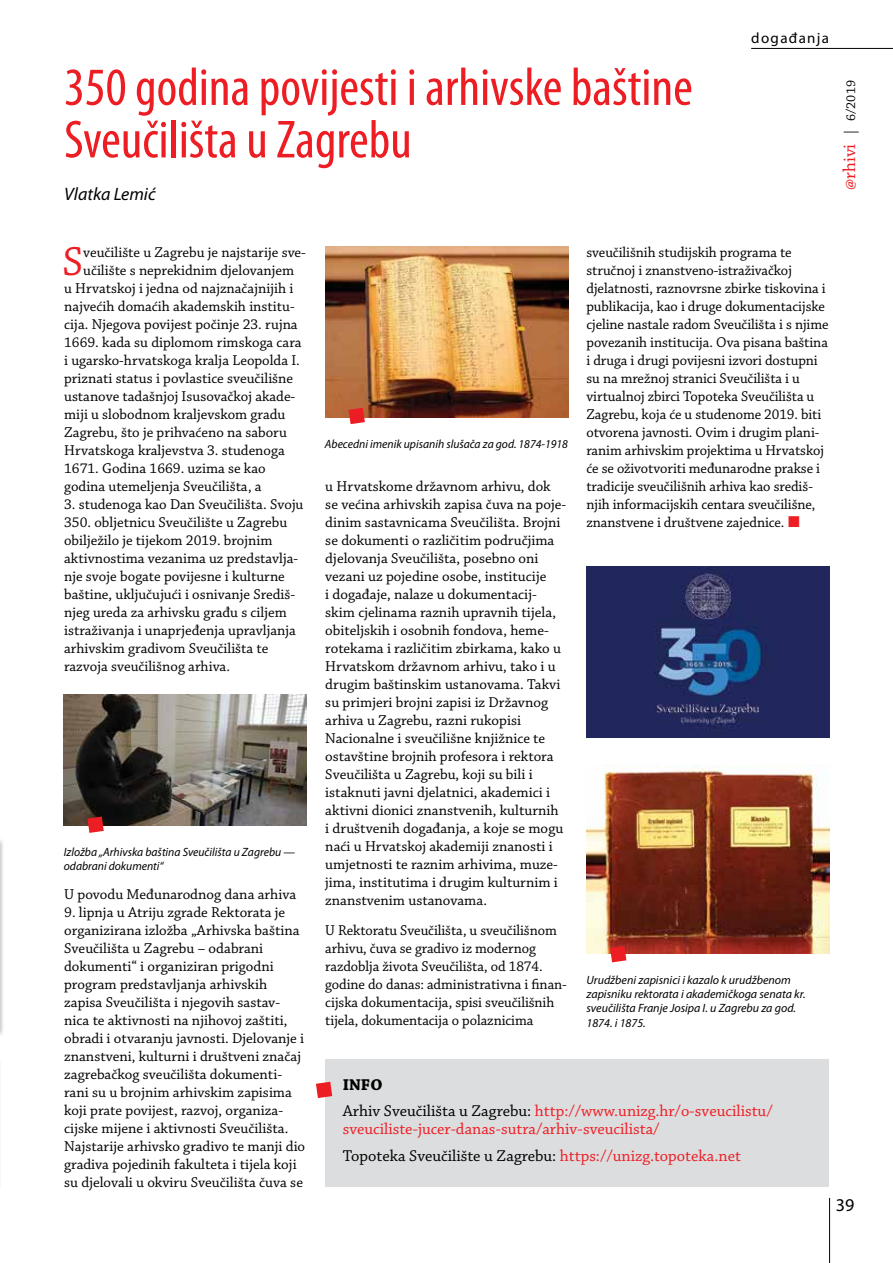
<style>
.page{position:relative;width:893px;height:1263px;background:#fff}
.page>*{position:absolute;margin:0;border:0;box-sizing:border-box;transform-origin:0 0}
.t1{font:condensed 54px/52.5px "Myriad Pro";color:#ed1d24}
.t2{font:42.75px "Chaparral Pro";color:#ed1d24}
.t3{font:18px "Chaparral Pro";color:#ed1d24}
.t4{font:italic 18px "Myriad Pro";color:#000}
.t5{font:18px "Myriad Pro";color:#000}
.t6{font:16.5px/26.5px "Chaparral Pro";color:#ed1d24}
.t7{font:15px/18px "Chaparral Pro";color:#000}
.t8{font:15px "Myriad Pro";letter-spacing:.09em;color:#000}
.t9{font:italic 12px/14.4px "Myriad Pro";color:#000}
.s1{font-size:15px;color:#000}
.s2{font-size:13.5px;color:#000}
.s3{font-weight:700;color:#000}
.s4{color:#000}
</style>
<div class="page">
<div style="left:326px;top:1059px;width:503px;height:128px;background:#dcddde"></div>
<svg style="left:316px;top:1082px;width:16px;height:16px"></svg>
<hr style="left:0;top:837px;width:4px;height:200px;background:#000;opacity:.3">
<img style="left:586px;top:566px;width:243px;height:171px">
<img style="left:64px;top:694px;width:243px;height:131px">
<img style="left:325px;top:247px;width:243px;height:170px">
<svg style="left:349px;top:408px;width:16px;height:16px"></svg>
<svg style="left:87px;top:816px;width:17px;height:17px"></svg>
<img style="left:586px;top:764px;width:243px;height:189px">
<svg style="left:610px;top:946px;width:16px;height:16px"></svg>
<hr style="left:829px;top:1198px;width:1px;height:65px;background:#000">
<hr style="left:751px;top:48px;width:142px;height:1px;background:#000">
<h1 class="t1" style="left:64px;top:60px;width:630px">350 godina povijesti i arhivske baštine<br>Sveučilišta u Zagrebu</h1>
<p class="t4" style="left:64px;top:183px;width:93px">Vlatka Lemić</p>
<p class="t8" style="left:751px;top:29px;width:79px">događanja</p>
<p class="t3" style="left:840px;top:190px;width:111px;rotate:-90deg">@rhivi <span class="s1">|</span> <span class="s2">6/2019</span></p>
<h2 class="t2" style="left:62px;top:237px;width:22px">S</h2>
<p class="t7" style="left:83px;top:243px;width:224px">veučilište u Zagrebu je najstarije sve-</p>
<p class="t7" style="left:83px;top:261px;width:212px">učilište s neprekidnim djelovanjem</p>
<p class="t7" style="left:64px;top:279px;width:231px">u Hrvatskoj i jedna od najznačajnijih i</p>
<p class="t7" style="left:64px;top:297px;width:232px">najvećih domaćih akademskih institu-</p>
<p class="t7" style="left:64px;top:315px;width:235px">cija. Njegova povijest počinje 23. rujna</p>
<p class="t7" style="left:64px;top:333px;width:239px">1669. kada su diplomom rimskoga cara</p>
<p class="t7" style="left:64px;top:351px;width:237px">i ugarsko-hrvatskoga kralja Leopolda I.</p>
<p class="t7" style="left:64px;top:369px;width:230px">priznati status i povlastice sveučilišne</p>
<p class="t7" style="left:64px;top:387px;width:233px">ustanove tadašnjoj Isusovačkoj akade-</p>
<p class="t7" style="left:64px;top:405px;width:223px">miji u slobodnom kraljevskom gradu</p>
<p class="t7" style="left:64px;top:423px;width:224px">Zagrebu, što je prihvaćeno na saboru</p>
<p class="t7" style="left:64px;top:441px;width:222px">Hrvatskoga kraljevstva 3. studenoga</p>
<p class="t7" style="left:64px;top:459px;width:203px">1671. Godina 1669. uzima se kao</p>
<p class="t7" style="left:64px;top:477px;width:199px">godina utemeljenja Sveučilišta, a</p>
<p class="t7" style="left:64px;top:495px;width:241px">3. studenoga kao Dan Sveučilišta. Svoju 350. obljetnicu Sveučilište u Zagrebu obilježilo je tijekom 2019. brojnim aktivnostima vezanima uz predstavlja&shy;nje svoje bogate povijesne i kulturne baštine, uključujući i osnivanje Središ&shy;njeg ureda za arhivsku građu s ciljem istraživanja i unaprjeđenja upravljanja arhivskim gradivom Sveučilišta te razvoja sveučilišnog arhiva.</p>
<p class="t9" style="left:64px;top:844px;width:233px">Izložba „Arhivska baština Sveučilišta u Zagrebu — odabrani dokumenti“</p>
<p class="t7" style="left:64px;top:886px;width:234px">U povodu Međunarodnog dana arhiva</p>
<p class="t7" style="left:64px;top:904px;width:243px">9. lipnja u Atriju zgrade Rektorata je organizirana izložba „Arhivska baština Sveučilišta u Zagrebu – odabrani dokumenti“ i organiziran prigodni program predstavljanja arhivskih zapisa Sveučilišta i njegovih sastav&shy;nica te aktivnosti na njihovoj zaštiti, obradi i otvaranju javnosti. Djelovanje i znanstveni, kulturni i društveni značaj zagrebačkog sveučilišta dokumenti&shy;rani su u brojnim arhivskim zapisima koji prate povijest, razvoj, organiza&shy;cijske mijene i aktivnosti Sveučilišta.<br>Najstarije arhivsko gradivo te manji dio gradiva pojedinih fakulteta i tijela koji su djelovali u okviru Sveučilišta čuva se</p>
<p class="t9" style="left:325px;top:436px;width:245px">Abecedni imenik upisanih slušača za god. 1874-1918</p>
<p class="t7" style="left:325px;top:477px;width:242px">u Hrvatskome državnom arhivu, dok se većina arhivskih zapisa čuva na poje&shy;dinim sastavnicama Sveučilišta. Brojni se dokumenti o različitim područjima djelovanja Sveučilišta, posebno oni vezani uz pojedine osobe, institucije<br>i događaje, nalaze u dokumentacij&shy;skim cjelinama raznih upravnih tijela, obiteljskih i osobnih fondova, heme&shy;rotekama i različitim zbirkama, kako u Hrvatskom državnom arhivu, tako i u drugim baštinskim ustanovama. Takvi su primjeri brojni zapisi iz Državnog arhiva u Zagrebu, razni rukopisi Nacionalne i sveučilišne knjižnice te ostavštine brojnih profesora i rektora Sveučilišta u Zagrebu, koji su bili i istaknuti javni djelatnici, akademici i aktivni dionici znanstvenih, kulturnih i društvenih događanja, a koje se mogu naći u Hrvatskoj akademiji znanosti i umjetnosti te raznim arhivima, muze&shy;jima, institutima i drugim kulturnim i znanstvenim ustanovama.</p>
<p class="t7" style="left:325px;top:922px;width:243px">U Rektoratu Sveučilišta, u sveučilišnom arhivu, čuva se gradivo iz modernog razdoblja života Sveučilišta, od 1874. godine do danas: administrativna i finan&shy;cijska dokumentacija, spisi sveučilišnih tijela, dokumentacija o polaznicima</p>
<p class="t7" style="left:586px;top:243px;width:244px">sveučilišnih studijskih programa te stručnoj i znanstveno-istraživačkoj djelatnosti, raznovrsne zbirke tiskovina i publikacija, kao i druge dokumentacijske cjeline nastale radom Sveučilišta i s njime povezanih institucija. Ova pisana baština i druga i drugi povijesni izvori dostupni su na mrežnoj stranici Sveučilišta i u virtualnoj zbirci Topoteka Sveučilišta u Zagrebu, koja će u studenome 2019. biti otvorena javnosti. Ovim i drugim plani&shy;ranim arhivskim projektima u Hrvatskoj će se oživotvoriti međunarodne prakse i tradicije sveučilišnih arhiva kao središ&shy;njih informacijskih centara sveučilišne, znanstvene i društvene zajednice.</p>
<p class="t9" style="left:586px;top:972px;width:221px">Urudžbeni zapisnici i kazalo k urudžbenom zapisniku rektorata i akademičkoga senata kr. sveučilišta Franje Josipa I. u Zagrebu za god.<br>1874. i 1875.</p>
<p class="t6" style="left:343px;top:1072px;width:431px"><span class="s3">INFO<br></span><span class="s4">Arhiv Sveučilišta u Zagrebu:</span> http://www.unizg.hr/o-sveucilistu/</p>
<p class="t6" style="left:343px;top:1116px;width:400px">sveuciliste-jucer-danas-sutra/arhiv-sveucilista/<br><span class="s4">Topoteka Sveučilište u Zagrebu:</span> https://unizg.topoteka.net</p>
<p class="t5" style="left:836px;top:1194px;width:20px">39</p>
</div>
